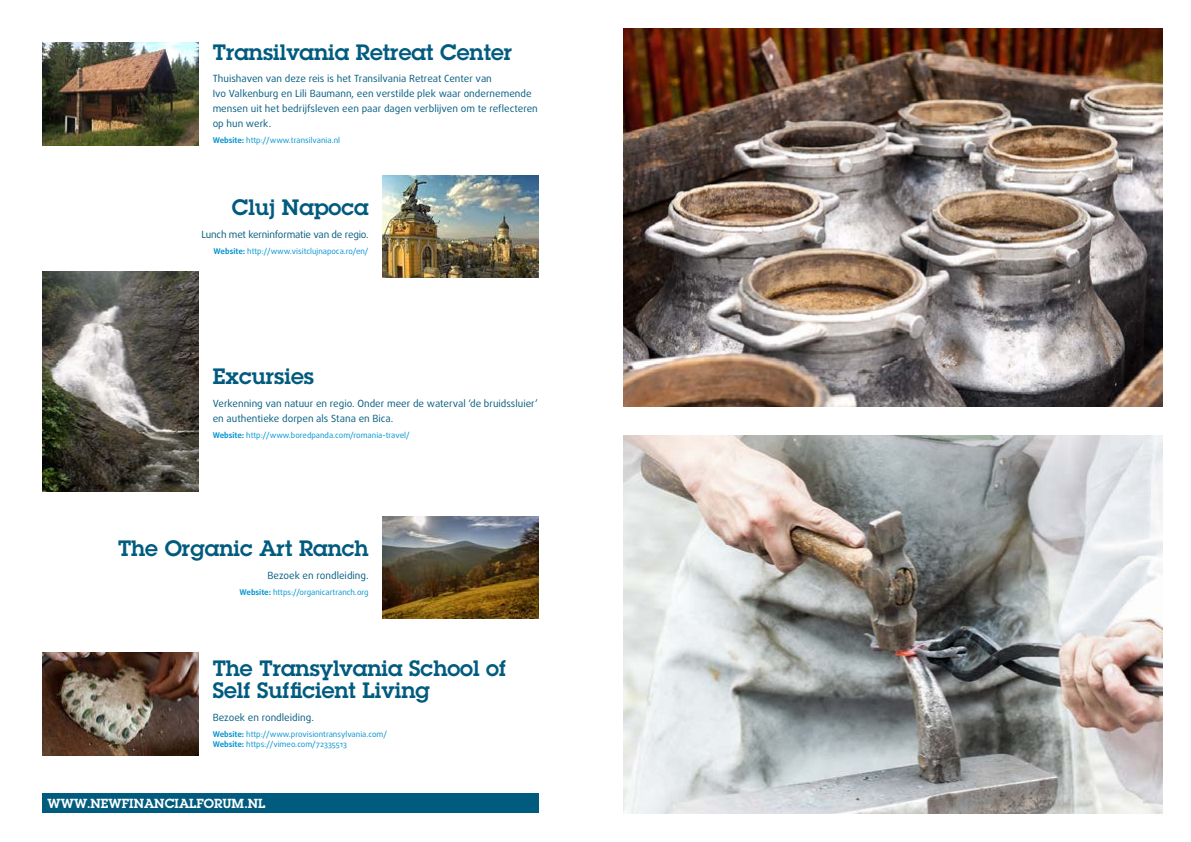
<style>
.page{position:relative;width:1191px;height:842px;background:#fff}
.page>*{position:absolute;margin:0;border:0;box-sizing:border-box;transform-origin:0 0}
.t1{font:600 21.8px/22px "Lubalin Graph Std";color:#005b7f}
.t2{font:600 12.9px "Lubalin Graph Std";color:#fff}
.t3{font:9.9px/15px "Daxline Pro";color:#005b7f}
.t4{font:9.9px "Daxline Pro";letter-spacing:-.02em;color:#005b7f}
.t5{font:7.9px/10px "Daxline Pro";color:#0092cf}
.s1{font-weight:700}
</style>
<div class="page">
<img style="left:624px;top:435px;width:538px;height:379px">
<img style="left:624px;top:28px;width:538px;height:379px">
<img style="left:43px;top:43px;width:155px;height:102px">
<img style="left:43px;top:271px;width:155px;height:221px">
<img style="left:43px;top:652px;width:155px;height:103px">
<img style="left:383px;top:175px;width:156px;height:103px">
<img style="left:383px;top:516px;width:156px;height:103px">
<div style="left:43px;top:793px;width:496px;height:20px;background:#005b7f"></div>
<h1 class="t1" style="left:213px;top:41px;width:301px">Transilvania Retreat Center</h1>
<p class="t3" style="left:213px;top:71px;width:327px">Thuishaven van deze reis is het Transilvania Retreat Center van<br>Ivo Valkenburg en Lili Baumann, een verstilde plek waar ondernemende mensen uit het bedrijfsleven een paar dagen verblijven om te reflecteren op hun werk.</p>
<p class="t5" style="left:213px;top:136px;width:129px"><span class="s1">Website:</span> http://www.transilvania.nl</p>
<h1 class="t1" style="left:232px;top:196px;width:138px">Cluj Napoca</h1>
<p class="t4" style="left:201px;top:228px;width:169px">Lunch met kerninformatie van de regio.</p>
<p class="t5" style="left:214px;top:246px;width:156px"><span class="s1">Website:</span> http://www.visitclujnapoca.ro/en/</p>
<h1 class="t1" style="left:213px;top:365px;width:103px">Excursies</h1>
<p class="t3" style="left:213px;top:396px;width:327px">Verkenning van natuur en regio. Onder meer de waterval ‘de bruidssluier’ en authentieke dorpen als Stana en Bica.</p>
<p class="t5" style="left:213px;top:430px;width:198px"><span class="s1">Website:</span> http://www.boredpanda.com/romania-travel/</p>
<h1 class="t1" style="left:118px;top:537px;width:252px">The Organic Art Ranch</h1>
<p class="t3" style="left:267px;top:568px;width:103px">Bezoek en rondleiding.</p>
<p class="t5" style="left:239px;top:587px;width:131px"><span class="s1">Website:</span> https://organicartranch.org</p>
<h1 class="t1" style="left:213px;top:657px;width:295px">The Transylvania School of<br>Self Sufficient Living</h1>
<p class="t3" style="left:213px;top:710px;width:103px">Bezoek en rondleiding.</p>
<p class="t5" style="left:213px;top:729px;width:176px"><span class="s1">Website:</span> http://www.provisiontransylvania.com/<br><span class="s1">Website:</span> https://vimeo.com/72335513</p>
<h2 class="t2" style="left:48px;top:795px;width:219px">WWW.NEWFINANCIALFORUM.NL</h2>
</div>
